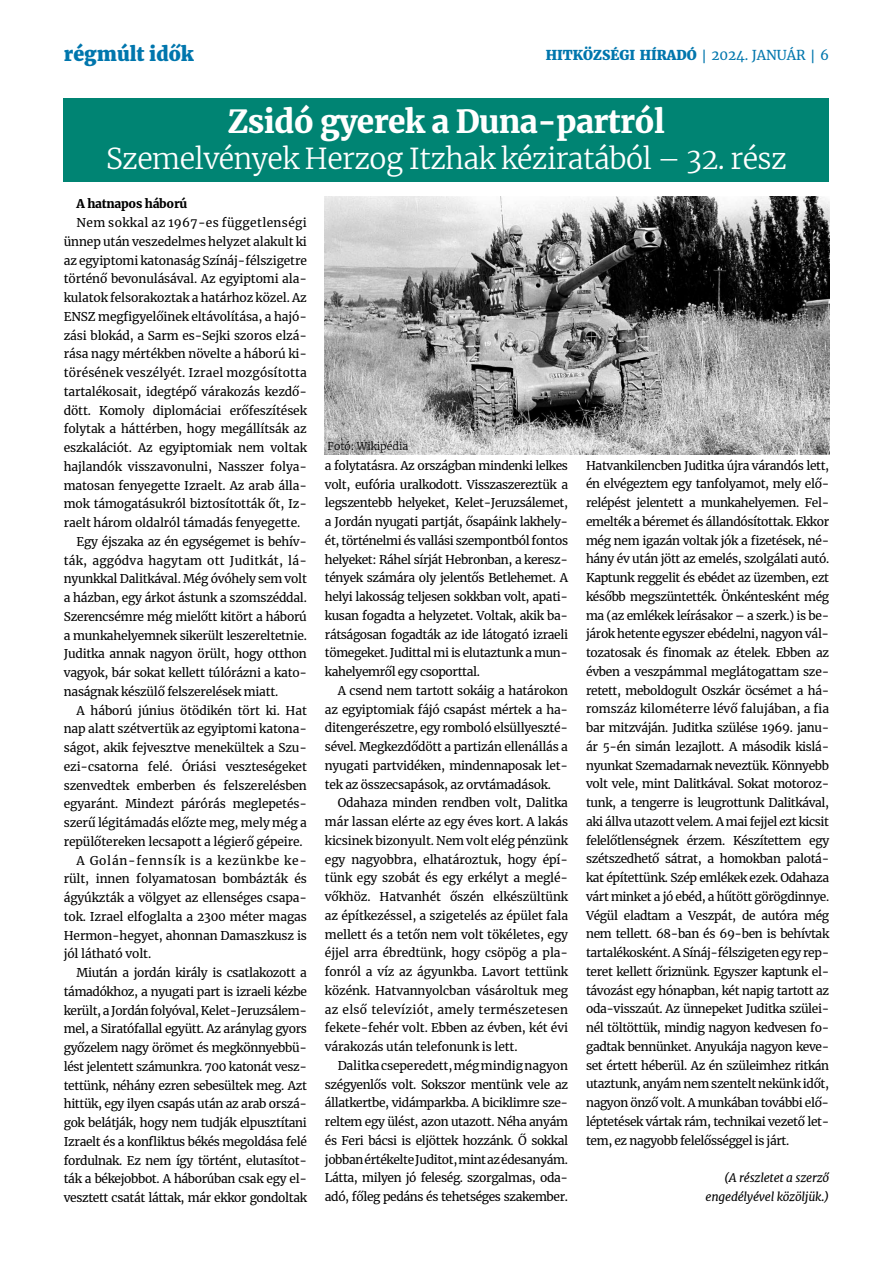
<style>
.page{position:relative;width:893px;height:1263px;background:#fff}
.page>*{position:absolute;margin:0;border:0;box-sizing:border-box;transform-origin:0 0}
.t1{font:900 31.5px "Merriweather";letter-spacing:-.02em;color:#fff}
.t2{font:300 28.5px "Merriweather";letter-spacing:-.02em;color:#fff}
.t3{font:800 19.5px "Merriweather";color:#0076ad}
.t4{font:800 13.5px "Merriweather";color:#0076ad}
.t5{font:12px/18.8px "Merriweather";letter-spacing:-.01em;color:#000;text-align:justify}
.t6{font:12px "Merriweather";letter-spacing:-.03em;color:#000}
.t7{font:italic 12px/18.8px "Merriweather";letter-spacing:-.02em;color:#000;text-align:right}
.t8{font:12px "Merriweather";letter-spacing:.01em;color:#000}
.t9{font:12px "Merriweather";letter-spacing:.02em;color:#000}
.t10{font:12px "Merriweather";letter-spacing:.03em;color:#000}
.t11{font:12px "Merriweather";letter-spacing:.06em;color:#000}
.t12{font:900 12px "Merriweather";letter-spacing:-.02em;color:#000}
.t13{font:300 10.5px "Merriweather";color:#000}
.s1{font-family:"Open Sans";font-weight:600}
.s2{font-weight:400}
</style>
<div class="page">
<div style="left:64px;top:98px;width:765px;height:84px;background:#008473"></div>
<img style="left:325px;top:196px;width:504px;height:258px">
<h3 class="t3" style="left:64px;top:42px;width:132px">régmúlt idők</h3>
<p class="t4" style="left:546px;top:47px;width:285px">HITKÖZSÉGI HÍRADÓ <span class="s1">|</span> <span class="s2">2024. JANUÁR</span> <span class="s1">|</span> <span class="s2">6</span></p>
<h1 class="t1" style="left:228px;top:100px;width:439px">Zsidó gyerek a Duna-partról</h1>
<h2 class="t2" style="left:106px;top:139px;width:682px">Szemelvények Herzog Itzhak kéziratából – 32. rész</h2>
<p class="t12" style="left:77px;top:196px;width:112px">A hatnapos háború</p>
<p class="t10" style="left:77px;top:215px;width:232px">Nem sokkal az 1967-es függetlenségi</p>
<p class="t5" style="left:64px;top:232px;width:245px">ünnep után veszedelmes helyzet alakult ki</p>
<p class="t5" style="left:64px;top:251px;width:245px">az egyiptomi katonaság Színáj-félszigetre</p>
<p class="t5" style="left:64px;top:269px;width:245px">történő bevonulásával. Az egyiptomi ala-</p>
<p class="t5" style="left:64px;top:288px;width:245px">kulatok felsorakoztak a határhoz közel. Az</p>
<p class="t5" style="left:64px;top:307px;width:245px">ENSZ megfigyelőinek eltávolítása, a hajó-</p>
<p class="t5" style="left:64px;top:326px;width:245px">zási blokád, a Sarm es-Sejki szoros elzá-</p>
<p class="t5" style="left:64px;top:344px;width:245px">rása nagy mértékben növelte a háború ki-</p>
<p class="t8" style="left:64px;top:364px;width:245px">törésének veszélyét. Izrael mozgósította</p>
<p class="t5" style="left:64px;top:382px;width:245px">tartalékosait, idegtépő várakozás kezdő-</p>
<p class="t5" style="left:64px;top:401px;width:245px">dött. Komoly diplomáciai erőfeszítések</p>
<p class="t5" style="left:64px;top:419px;width:245px">folytak a háttérben, hogy megállítsák az</p>
<p class="t5" style="left:64px;top:438px;width:245px">eszkalációt. Az egyiptomiak nem voltak</p>
<p class="t5" style="left:64px;top:457px;width:245px">hajlandók visszavonulni, Nasszer folya-</p>
<p class="t5" style="left:64px;top:476px;width:245px">matosan fenyegette Izraelt. Az arab álla-</p>
<p class="t5" style="left:64px;top:494px;width:245px">mok támogatásukról biztosították őt, Iz-</p>
<p class="t5" style="left:64px;top:513px;width:238px">raelt három oldalról támadás fenyegette.</p>
<p class="t5" style="left:77px;top:532px;width:232px">Egy éjszaka az én egységemet is behív-</p>
<p class="t9" style="left:64px;top:552px;width:245px">ták, aggódva hagytam ott Juditkát, lá-</p>
<p class="t5" style="left:64px;top:569px;width:245px">nyunkkal Dalitkával. Még óvóhely sem volt</p>
<p class="t5" style="left:64px;top:588px;width:245px">a házban, egy árkot ástunk a szomszéddal.</p>
<p class="t5" style="left:64px;top:607px;width:245px">Szerencsémre még mielőtt kitört a háború</p>
<p class="t5" style="left:64px;top:626px;width:245px">a munkahelyemnek sikerült leszereltetnie.</p>
<p class="t5" style="left:64px;top:644px;width:245px">Juditka annak nagyon örült, hogy otthon</p>
<p class="t5" style="left:64px;top:663px;width:245px">vagyok, bár sokat kellett túlórázni a kato-</p>
<p class="t5" style="left:64px;top:682px;width:216px">naságnak készülő felszerelések miatt.</p>
<p class="t5" style="left:77px;top:700px;width:232px">A háború június ötödikén tört ki. Hat</p>
<p class="t5" style="left:64px;top:719px;width:245px">nap alatt szétvertük az egyiptomi katona-</p>
<p class="t5" style="left:64px;top:738px;width:245px">ságot, akik fejvesztve menekültek a Szu-</p>
<p class="t5" style="left:64px;top:757px;width:245px">ezi-csatorna felé. Óriási veszteségeket</p>
<p class="t5" style="left:64px;top:775px;width:245px">szenvedtek emberben és felszerelésben</p>
<p class="t5" style="left:64px;top:794px;width:245px">egyaránt. Mindezt párórás meglepetés-</p>
<p class="t5" style="left:64px;top:813px;width:245px">szerű légitámadás előzte meg, mely még a</p>
<p class="t5" style="left:64px;top:832px;width:241px">repülőtereken lecsapott a légierő gépeire.</p>
<p class="t11" style="left:77px;top:852px;width:232px">A Golán-fennsík is a kezünkbe ke-</p>
<p class="t5" style="left:64px;top:869px;width:245px">rült, innen folyamatosan bombázták és</p>
<p class="t5" style="left:64px;top:888px;width:245px">ágyúkzták a völgyet az ellenséges csapa-</p>
<p class="t5" style="left:64px;top:907px;width:245px">tok. Izrael elfoglalta a 2300 méter magas</p>
<p class="t5" style="left:64px;top:925px;width:245px">Hermon-hegyet, ahonnan Damaszkusz is</p>
<p class="t5" style="left:64px;top:944px;width:89px">jól látható volt.</p>
<p class="t6" style="left:77px;top:964px;width:232px">Miután a jordán király is csatlakozott a</p>
<p class="t6" style="left:64px;top:983px;width:245px">támadókhoz, a nyugati part is izraeli kézbe</p>
<p class="t6" style="left:64px;top:1002px;width:245px">került, a Jordán folyóval, Kelet-Jeruzsálem-</p>
<p class="t6" style="left:64px;top:1021px;width:245px">mel, a Siratófallal együtt. Az aránylag gyors</p>
<p class="t6" style="left:64px;top:1039px;width:245px">győzelem nagy örömet és megkönnyebbü-</p>
<p class="t6" style="left:64px;top:1058px;width:245px">lést jelentett számunkra. 700 katonát vesz-</p>
<p class="t6" style="left:64px;top:1077px;width:245px">tettünk, néhány ezren sebesültek meg. Azt</p>
<p class="t6" style="left:64px;top:1096px;width:245px">hittük, egy ilyen csapás után az arab orszá-</p>
<p class="t6" style="left:64px;top:1114px;width:245px">gok belátják, hogy nem tudják elpusztítani</p>
<p class="t6" style="left:64px;top:1133px;width:245px">Izraelt és a konfliktus békés megoldása felé</p>
<p class="t6" style="left:64px;top:1152px;width:245px">fordulnak. Ez nem így történt, elutasítot-</p>
<p class="t6" style="left:64px;top:1170px;width:245px">ták a békejobbot. A háborúban csak egy el-</p>
<p class="t6" style="left:64px;top:1189px;width:245px">vesztett csatát láttak, már ekkor gondoltak</p>
<p class="t13" style="left:328px;top:439px;width:82px">Fotó: Wikipédia</p>
<p class="t5" style="left:586px;top:456px;width:245px">Hatvankilencben Juditka újra várandós lett, én elvégeztem egy tanfolyamot, mely elő&shy;relépést jelentett a munkahelyemen. Fel&shy;emelték a béremet és állandósítottak. Ekkor még nem igazán voltak jók a fizetések, né&shy;hány év után jött az emelés, szolgálati autó.<br>Kaptunk reggelit és ebédet az üzemben, ezt később megszüntették. Önkéntesként még ma (az emlékek leírásakor – a szerk.) is be&shy;járok hetente egyszer ebédelni, nagyon vál&shy;tozatosak és finomak az ételek. Ebben az évben a veszpámmal meglátogattam sze&shy;retett, meboldogult Oszkár öcsémet a há&shy;romszáz kilométerre lévő falujában, a fia bar mitzváján. Juditka szülése 1969. janu&shy;ár 5-én simán lezajlott. A második kislá&shy;nyunkat Szemadarnak neveztük. Könnyebb volt vele, mint Dalitkával. Sokat motoroz&shy;tunk, a tengerre is leugrottunk Dalitkával, aki állva utazott velem. A mai fejjel ezt kicsit felelőtlenségnek érzem. Készítettem egy szétszedhető sátrat, a homokban palotá&shy;kat építettünk. Szép emlékek ezek. Odahaza várt minket a jó ebéd, a hűtött görögdinnye.<br>Végül eladtam a Veszpát, de autóra még nem tellett. 68-ban és 69-ben is behívtak tartalékosként. A Sínáj-félszigeten egy rep&shy;teret kellett őriznünk. Egyszer kaptunk el&shy;távozást egy hónapban, két napig tartott az oda-visszaút. Az ünnepeket Juditka szülei&shy;nél töltöttük, mindig nagyon kedvesen fo&shy;gadtak bennünket. Anyukája nagyon keve&shy;set értett héberül. Az én szüleimhez ritkán utaztunk, anyám nem szentelt nekünk időt, nagyon önző volt. A munkában további elő&shy;léptetések vártak rám, technikai vezető let&shy;tem, ez nagyobb felelősséggel is járt.</p>
<p class="t7" style="left:705px;top:1168px;width:125px">(A részletet a szerző engedélyével közöljük.)</p>
<p class="t5" style="left:325px;top:456px;width:245px">a folytatásra. Az országban mindenki lelkes volt, eufória uralkodott. Visszaszereztük a legszentebb helyeket, Kelet-Jeruzsálemet, a Jordán nyugati partját, ősapáink lakhely&shy;ét, történelmi és vallási szempontból fontos helyeket: Ráhel sírját Hebronban, a keresz&shy;tények számára oly jelentős Betlehemet. A helyi lakosság teljesen sokkban volt, apati&shy;kusan fogadta a helyzetet. Voltak, akik ba&shy;rátságosan fogadták az ide látogató izraeli tömegeket. Judittal mi is elutaztunk a mun&shy;kahelyemről egy csoporttal.</p>
<p class="t5" style="left:325px;top:681px;width:245px;text-indent:13px">A csend nem tartott sokáig a határokon az egyiptomiak fájó csapást mértek a ha&shy;ditengerészetre, egy romboló elsüllyeszté&shy;sével. Megkezdődött a partizán ellenállás a nyugati partvidéken, mindennaposak let&shy;tek az összecsapások, az orvtámadások.</p>
<p class="t5" style="left:325px;top:793px;width:245px;text-indent:13px">Odahaza minden rendben volt, Dalitka már lassan elérte az egy éves kort. A lakás kicsinek bizonyult. Nem volt elég pénzünk egy nagyobbra, elhatároztuk, hogy épí&shy;tünk egy szobát és egy erkélyt a meglé&shy;vőkhöz. Hatvanhét őszén elkészültünk az építkezéssel, a szigetelés az épület fala mellett és a tetőn nem volt tökéletes, egy éjjel arra ébredtünk, hogy csöpög a pla&shy;fonról a víz az ágyunkba. Lavort tettünk közénk. Hatvannyolcban vásároltuk meg az első televíziót, amely természetesen fekete-fehér volt. Ebben az évben, két évi várakozás után telefonunk is lett.</p>
<p class="t5" style="left:325px;top:1056px;width:245px;text-indent:13px">Dalitka cseperedett, még mindig nagyon szégyenlős volt. Sokszor mentünk vele az állatkertbe, vidámparkba. A biciklimre sze&shy;reltem egy ülést, azon utazott. Néha anyám és Feri bácsi is eljöttek hozzánk. Ő sokkal jobban értékelte Juditot, mint az édesanyám.<br>Látta, milyen jó feleség. szorgalmas, oda&shy;adó, főleg pedáns és tehetséges szakember.</p>
</div>
